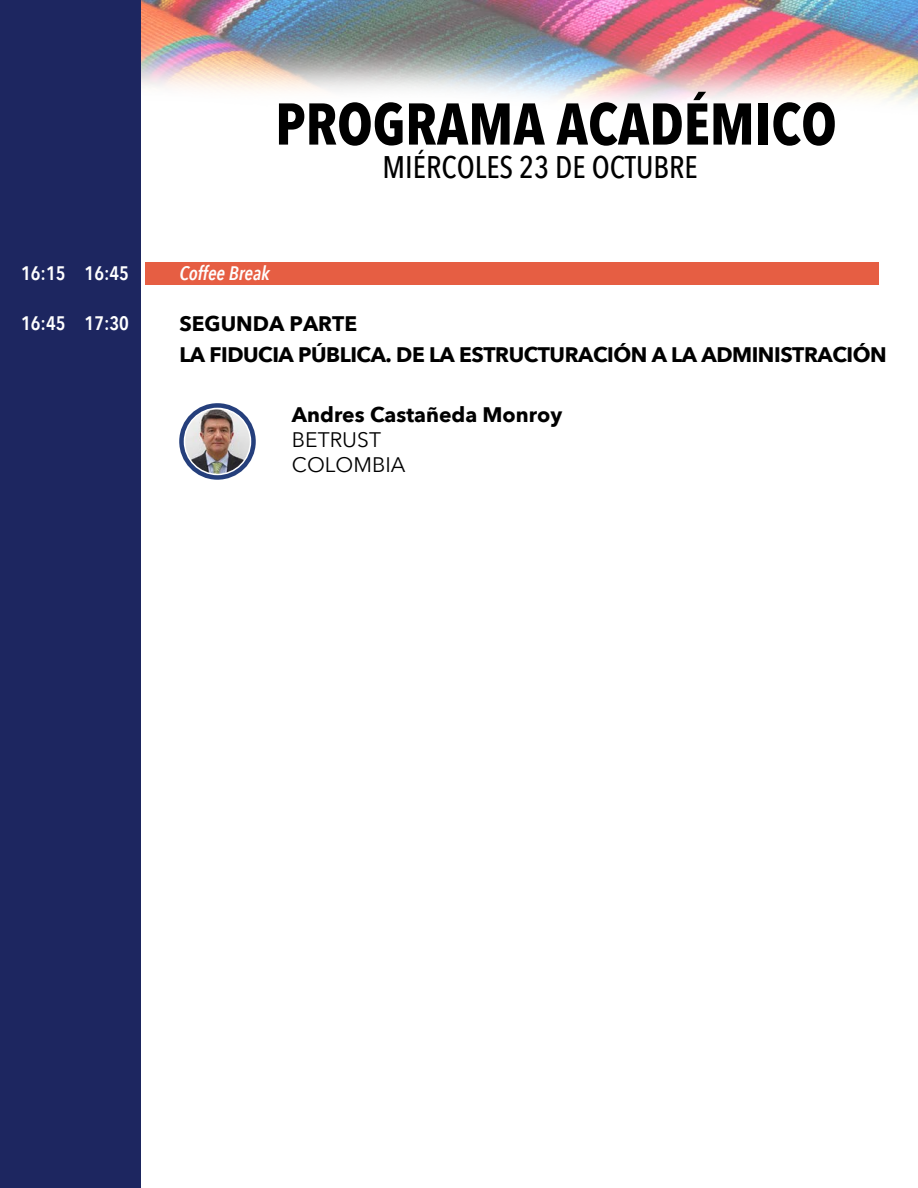
<style>
.page{position:relative;width:918px;height:1188px;background:#fff}
.page>*{position:absolute;margin:0;border:0;box-sizing:border-box;transform-origin:0 0}
.t1{font:700 58.2px "Avenir Next Condensed";color:#000}
.t2{font:500 31.2px "Avenir Next Condensed";color:#000}
.t3{font:700 21px "Avenir Next";letter-spacing:-.02em;color:#000}
.t4{font:700 21px "Avenir Next";color:#000}
.t5{font:21px/25.2px "Avenir Next";color:#000}
.t6{font:600 19.5px "Avenir Next Condensed";color:#fff}
.t7{font:italic 600 19.5px "Avenir Next Condensed";letter-spacing:-.005em;color:#fefefe}
</style>
<div class="page">
<img style="left:141px;top:0;width:777px;height:103px">
<div style="left:0;top:0;width:141px;height:1188px;background:#1d2660"></div>
<div style="left:145px;top:262px;width:734px;height:23px;background:#e65e43"></div>
<svg style="left:179px;top:403px;width:77px;height:77px"></svg>
<img style="left:184px;top:408px;width:67px;height:66px;border-radius:33px">
<div style="left:184px;top:408px;width:67px;height:67px;border:2px solid #fff;border-radius:50%"></div>
<p class="t6" style="left:21px;top:256px;width:109px">16:15 16:45</p>
<p class="t6" style="left:21px;top:307px;width:109px">16:45 17:30</p>
<h1 class="t1" style="left:275px;top:88px;width:563px">PROGRAMA ACADÉMICO</h1>
<h2 class="t2" style="left:382px;top:148px;width:317px">MIÉRCOLES 23 DE OCTUBRE</h2>
<p class="t7" style="left:179px;top:261px;width:92px">Coffee Break</p>
<p class="t4" style="left:179px;top:306px;width:179px">SEGUNDA PARTE</p>
<p class="t3" style="left:179px;top:336px;width:709px">LA FIDUCIA PÚBLICA. DE LA ESTRUCTURACIÓN A LA ADMINISTRACIÓN</p>
<p class="t4" style="left:292px;top:396px;width:272px">Andres Castañeda Monroy</p>
<p class="t5" style="left:292px;top:426px;width:115px">BETRUST<br>COLOMBIA</p>
</div>
